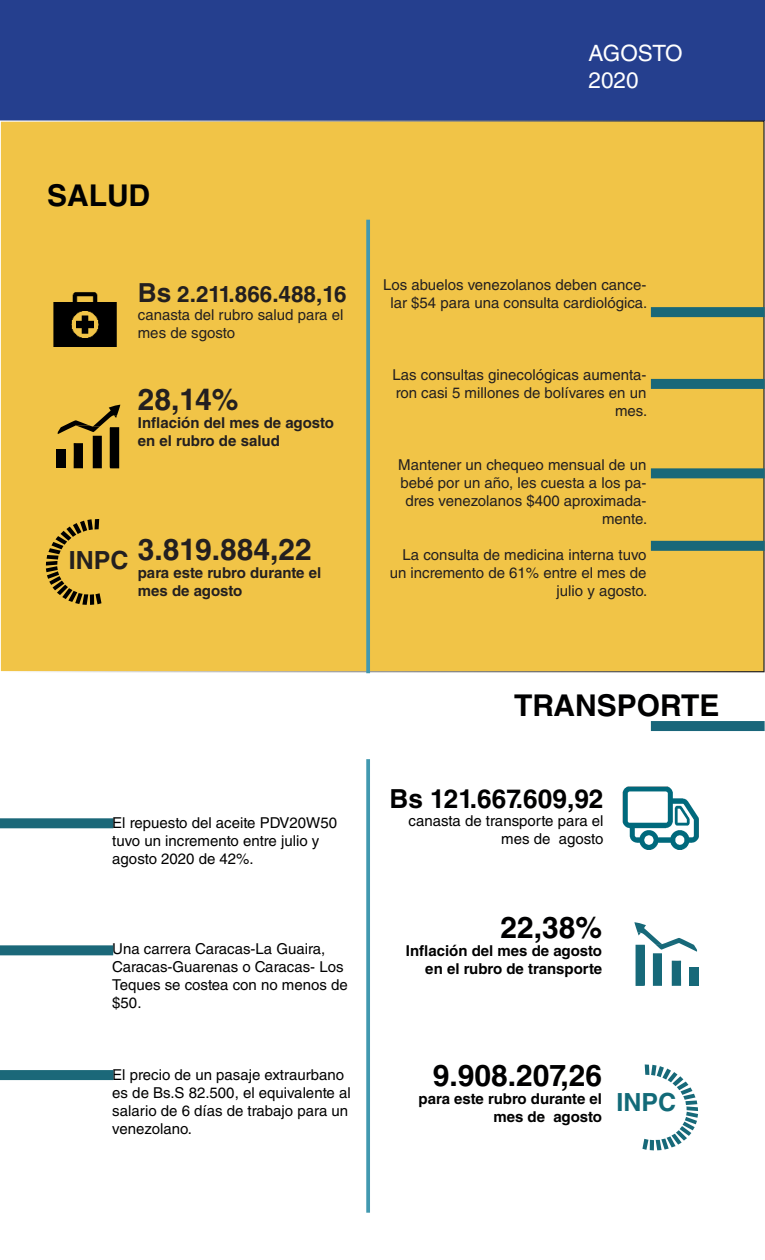
<style>
.page{position:relative;width:765px;height:1260px;background:#fff}
.page>*{position:absolute;margin:0;border:0;box-sizing:border-box;transform-origin:0 0}
.t1{font:700 30px "Helvetica LT Std";color:#000001}
.t2{font:700 30px "Helvetica LT Std";color:#231f20}
.t3{font:700 26.25px "Helvetica LT Std";color:#000001}
.t4{font:700 25px "Helvetica LT Std";color:#231f20}
.t5{font:700 25px "Helvetica LT Std";color:#126a78}
.t6{font:700 22.5px "Helvetica LT Std";color:#231f20}
.t7{font:22.5px/27px "Helvetica LT Std";color:#fff}
.t8{font:15px/18px "Helvetica LT Std";color:#231f20;text-align:right}
.t9{font:15px/18px "Helvetica LT Std";color:#000001}
.t10{font:700 15px/18px "Helvetica LT Std";color:#000001;text-align:right}
.t11{font:700 15px/18px "Helvetica LT Std";color:#231f20}
.s1{font-size:26.25px}
</style>
<div class="page">
<svg style="left:634px;top:922px;width:63px;height:64px"></svg>
<div style="left:689px;top:967px;width:9px;height:19px;background:#176979"></div>
<div style="left:0;top:0;width:765px;height:120px;background:#253f8e"></div>
<div style="left:0;top:121px;width:764px;height:551px;background:#f1c447"></div>
<svg style="left:366px;top:220px;width:4px;height:453px;background:#4d9ba8"></svg>
<div style="left:651px;top:379px;width:114px;height:10px;background:#196879"></div>
<div style="left:651px;top:307px;width:114px;height:10px;background:#196879"></div>
<div style="left:0;top:818px;width:113px;height:10px;background:#1b6879"></div>
<div style="left:0;top:945px;width:113px;height:10px;background:#1b6879"></div>
<div style="left:0;top:1070px;width:113px;height:10px;background:#1b6879"></div>
<div style="left:651px;top:721px;width:114px;height:10px;background:#19667a"></div>
<svg style="left:366px;top:759px;width:4px;height:454px;background:#4e9fb5"></svg>
<svg style="left:56px;top:405px;width:64px;height:63px"></svg>
<div style="left:57px;top:450px;width:9px;height:18px;background:#000"></div>
<svg style="left:46px;top:519px;width:55px;height:86px"></svg>
<svg style="left:642px;top:1064px;width:56px;height:86px"></svg>
<img style="left:53px;top:292px;width:64px;height:55px">
<div style="left:651px;top:468px;width:114px;height:10px;background:#196879"></div>
<div style="left:651px;top:541px;width:114px;height:10px;background:#196879"></div>
<img style="left:622px;top:786px;width:76px;height:64px">
<p class="t7" style="left:589px;top:40px;width:96px">AGOSTO<br>2020</p>
<p class="t1" style="left:47px;top:177px;width:105px">SALUD</p>
<p class="t6" style="left:138px;top:281px;width:210px"><span class="s1">Bs</span> 2.211.866.488,16</p>
<p class="t8" style="left:138px;top:306px;width:207px;text-align:left">canasta del rubro salud para el mes de sgosto</p>
<p class="t2" style="left:138px;top:382px;width:102px">28,14%</p>
<p class="t11" style="left:138px;top:414px;width:198px">Inflación del mes de agosto en el rubro de salud</p>
<p class="t4" style="left:69px;top:545px;width:61px">INPC</p>
<p class="t2" style="left:138px;top:531px;width:176px">3.819.884,22</p>
<p class="t11" style="left:138px;top:564px;width:185px">para este rubro durante el mes de agosto</p>
<p class="t8" style="left:383px;top:275px;width:266px;text-align:center">Los abuelos venezolanos deben cance&shy;lar $54 para una consulta cardiológica.</p>
<p class="t8" style="left:392px;top:365px;width:256px">Las consultas ginecológicas aumenta&shy;ron casi 5 millones de bolívares en un mes.</p>
<p class="t8" style="left:398px;top:455px;width:251px">Mantener un chequeo mensual de un bebé por un año, les cuesta a los pa&shy;dres venezolanos $400 aproximada&shy;mente.</p>
<p class="t8" style="left:390px;top:545px;width:259px">La consulta de medicina interna tuvo un incremento de 61% entre el mes de julio y agosto.</p>
<p class="t9" style="left:112px;top:813px;width:226px">El repuesto del aceite PDV20W50 tuvo un incremento entre julio y agosto 2020 de 42%.</p>
<p class="t9" style="left:112px;top:939px;width:237px">Una carrera Caracas-La Guaira,<br>Caracas-Guarenas o Caracas- Los<br>Teques se costea con no menos de $50.</p>
<p class="t9" style="left:112px;top:1065px;width:240px">El precio de un pasaje extraurbano es de Bs.S 82.500, el equivalente al salario de 6 días de trabajo para un venezolano.</p>
<p class="t1" style="left:514px;top:687px;width:207px">TRANSPORTE</p>
<p class="t3" style="left:389px;top:783px;width:216px">Bs 121.667.609,92</p>
<p class="t9" style="left:409px;top:812px;width:196px;text-align:right">canasta de transporte para el mes de agosto</p>
<p class="t1" style="left:500px;top:909px;width:103px">22,38%</p>
<p class="t10" style="left:406px;top:941px;width:198px">Inflación del mes de agosto en el rubro de transporte</p>
<p class="t1" style="left:433px;top:1057px;width:171px">9.908.207,26</p>
<p class="t10" style="left:419px;top:1089px;width:185px">para este rubro durante el mes de agosto</p>
<p class="t5" style="left:617px;top:1087px;width:61px">INPC</p>
</div>
